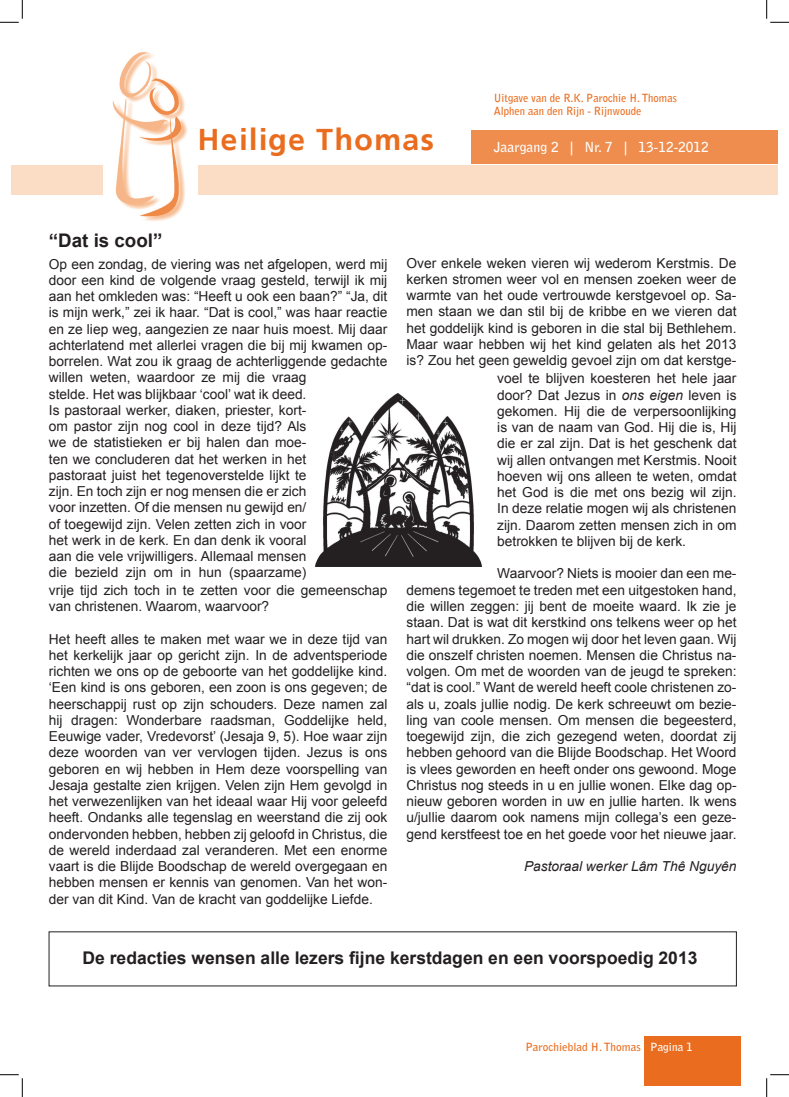
<style>
.page{position:relative;width:789px;height:1097px;background:#fff}
.page>*{position:absolute;margin:0;border:0;box-sizing:border-box;transform-origin:0 0}
.t1{font:700 30px "Frutiger Linotype";letter-spacing:.05em;color:#ea6d1f}
.t2{font:700 18.75px "Arial";color:#231f20}
.t3{font:700 17.5px "Arial";color:#231f20}
.t4{font:13.75px/16.2px "Arial";color:#231f20;text-align:justify}
.t5{font:italic 13.75px "Arial";color:#231f20}
.t6{font:700 13.75px "Bell Gothic Std";color:#fff}
.t7{font:700 11.25px/13.5px "Bell Gothic Std";color:#ea6d1f;scale:.95 1}
.t8{font:700 11.25px "Bell Gothic Std";color:#ea6d1f}
.s1{font-style:italic}
.s2{color:#fff}
</style>
<div class="page">
<div style="left:471px;top:130px;width:306px;height:34px;background:#ef8d4e"></div>
<div style="left:645px;top:1036px;width:96px;height:49px;background:#ea6d1f"></div>
<div style="left:12px;top:165px;width:91px;height:29px;background:#fbddc5"></div>
<div style="left:198px;top:165px;width:579px;height:29px;background:#fbddc5"></div>
<img style="left:112px;top:52px;width:75px;height:169px">
<img style="left:316px;top:394px;width:165px;height:172px">
<svg style="left:0;top:0;width:23px;height:23px"></svg>
<svg style="left:0;top:1074px;width:23px;height:23px"></svg>
<svg style="left:766px;top:0;width:23px;height:23px"></svg>
<svg style="left:766px;top:1074px;width:23px;height:23px"></svg>
<h2 class="t2" style="left:49px;top:228px;width:115px">“Dat is cool”</h2>
<h1 class="t1" style="left:198px;top:121px;width:238px">Heilige Thomas</h1>
<p class="t7" style="left:494px;top:91px;width:194px">Uitgave van de R.K. Parochie H. Thomas<br>Alphen aan den Rijn - Rijnwoude</p>
<p class="t6" style="left:494px;top:138px;width:217px">Jaargang 2 | Nr. 7 | 13-12-2012</p>
<p class="t4" style="left:49px;top:256px;width:340px">Op een zondag, de viering was net afgelopen, werd mij door een kind de volgende vraag gesteld, terwijl ik mij aan het omkleden was: “Heeft u ook een baan?” “Ja, dit is mijn werk,” zei ik haar. “Dat is cool,” was haar reactie en ze liep weg, aangezien ze naar huis moest. Mij daar achterlatend met allerlei vragen die bij mij kwamen op&shy;borrelen. Wat zou ik graag de achterliggende gedachte</p>
<p class="t4" style="left:406px;top:255px;width:331px">Over enkele weken vieren wij wederom Kerstmis. De kerken stromen weer vol en mensen zoeken weer de warmte van het oude vertrouwde kerstgevoel op. Sa&shy;men staan we dan stil bij de kribbe en we vieren dat het goddelijk kind is geboren in die stal bij Bethlehem.<br>Maar waar hebben wij het kind gelaten als het 2013 is? Zou het geen geweldig gevoel zijn om dat kerstge-</p>
<p class="t4" style="left:49px;top:370px;width:259px">willen weten, waardoor ze mij die vraag stelde. Het was blijkbaar ‘cool’ wat ik deed.<br>Is pastoraal werker, diaken, priester, kort&shy;om pastor zijn nog cool in deze tijd? Als we de statistieken er bij halen dan moe&shy;ten we concluderen dat het werken in het pastoraat juist het tegenoverstelde lijkt te zijn. En toch zijn er nog mensen die er zich voor inzetten. Of die mensen nu gewijd en/ of toegewijd zijn. Velen zetten zich in voor het werk in de kerk. En dan denk ik vooral aan die vele vrijwilligers. Allemaal mensen die bezield zijn om in hun (spaarzame)</p>
<p class="t4" style="left:497px;top:370px;width:241px">voel te blijven koesteren het hele jaar door? Dat Jezus in <span class="s1">ons eigen</span> leven is gekomen. Hij die de verpersoonlijking is van de naam van God. Hij die is, Hij die er zal zijn. Dat is het geschenk dat wij allen ontvangen met Kerstmis. Nooit hoeven wij ons alleen te weten, omdat het God is die met ons bezig wil zijn.<br>In deze relatie mogen wij als christenen zijn. Daarom zetten mensen zich in om betrokken te blijven bij de kerk.</p>
<p class="t4" style="left:497px;top:565px;width:241px">Waarvoor? Niets is mooier dan een me-</p>
<p class="t4" style="left:49px;top:582px;width:340px">vrije tijd zich toch in te zetten voor die gemeenschap van christenen. Waarom, waarvoor?</p>
<p class="t4" style="left:49px;top:631px;width:340px">Het heeft alles te maken met waar we in deze tijd van het kerkelijk jaar op gericht zijn. In de adventsperiode richten we ons op de geboorte van het goddelijke kind. ‘Een kind is ons geboren, een zoon is ons gegeven; de heerschappij rust op zijn schouders. Deze namen zal hij dragen: Wonderbare raadsman, Goddelijke held, Eeuwige vader, Vredevorst’ (Jesaja 9, 5). Hoe waar zijn deze woorden van ver vervlogen tijden. Jezus is ons geboren en wij hebben in Hem deze voorspelling van Jesaja gestalte zien krijgen. Velen zijn Hem gevolgd in het verwezenlijken van het ideaal waar Hij voor geleefd heeft. Ondanks alle tegenslag en weerstand die zij ook ondervonden hebben, hebben zij geloofd in Christus, die de wereld inderdaad zal veranderen. Met een enorme vaart is die Blijde Boodschap de wereld overgegaan en hebben mensen er kennis van genomen. Van het won&shy;der van dit Kind. Van de kracht van goddelijke Liefde.</p>
<p class="t4" style="left:406px;top:582px;width:331px">demens tegemoet te treden met een uitgestoken hand, die willen zeggen: jij bent de moeite waard. Ik zie je staan. Dat is wat dit kerstkind ons telkens weer op het hart wil drukken. Zo mogen wij door het leven gaan. Wij die onszelf christen noemen. Mensen die Christus na&shy;volgen. Om met de woorden van de jeugd te spreken: “dat is cool.” Want de wereld heeft coole christenen zo&shy;als u, zoals jullie nodig. De kerk schreeuwt om bezie&shy;ling van coole mensen. Om mensen die begeesterd, toegewijd zijn, die zich gezegend weten, doordat zij hebben gehoord van die Blijde Boodschap. Het Woord is vlees geworden en heeft onder ons gewoond. Moge Christus nog steeds in u en jullie wonen. Elke dag op&shy;nieuw geboren worden in uw en jullie harten. Ik wens u/jullie daarom ook namens mijn collega’s een geze&shy;gend kerstfeest toe en het goede voor het nieuwe jaar.</p>
<p class="t5" style="left:524px;top:857px;width:214px">Pastoraal werker Lâm Thê Nguyên</p>
<p class="t3" style="left:83px;top:947px;width:616px">De redacties wensen alle lezers fijne kerstdagen en een voorspoedig 2013</p>
<p class="t8" style="left:525px;top:1040px;width:169px">Parochieblad H. Thomas <span class="s2">Pagina 1</span></p>
</div>
